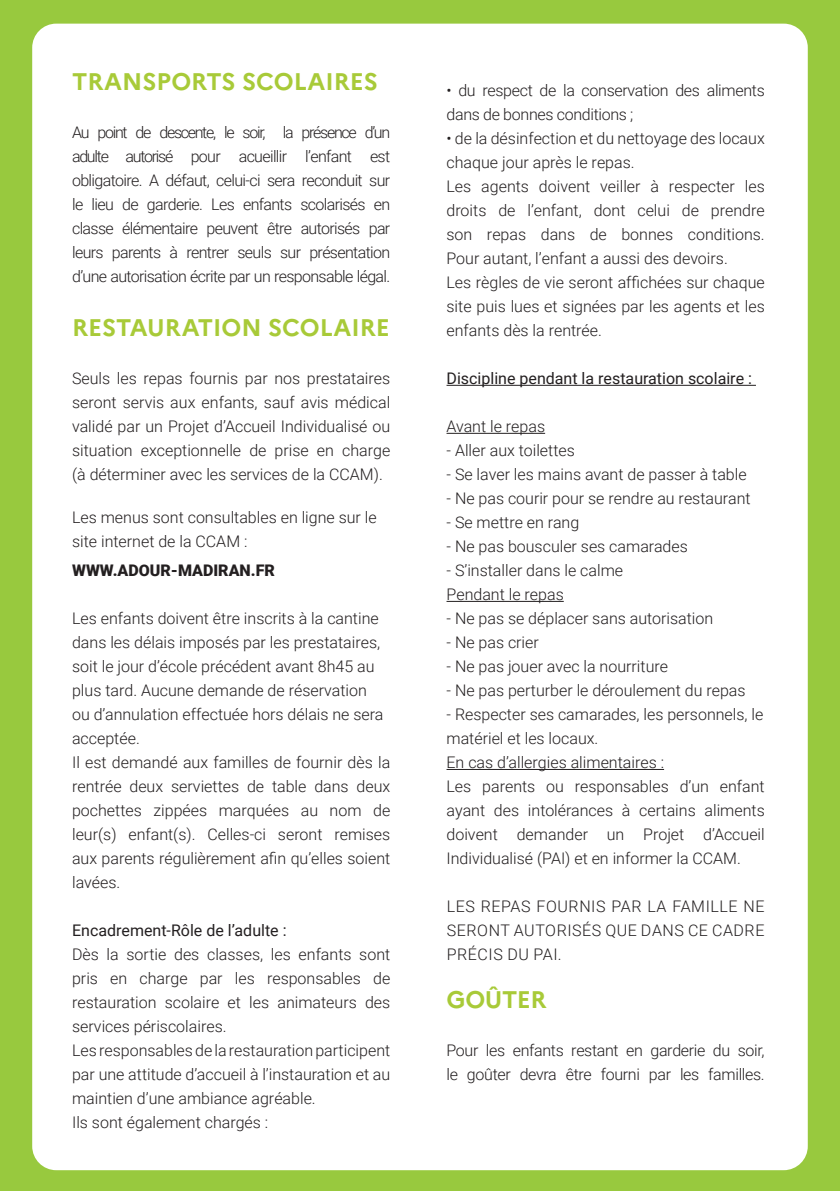
<style>
.page{position:relative;width:840px;height:1191px;background:#fff}
.page>*{position:absolute;margin:0;border:0;box-sizing:border-box;transform-origin:0 0}
.t1{font:700 24px "Marianne";color:#a8ca38}
.t2{font:300 16px/24px "Roboto";color:#231f20}
.t3{font:300 16px/24px "Roboto";letter-spacing:-.02em;color:#231f20}
.t4{font:16px "Roboto";color:#231f20}
.t5{font:900 16px "Roboto";color:#231f20}
</style>
<div class="page">
<div style="left:0;top:0;width:839px;height:1191px;background:#98c93e"></div>
<div style="left:32px;top:24px;width:775px;height:1146px;background:#fff;border-radius:24px"></div>
<hr style="left:446px;top:385px;width:309px;height:1px;background:#231f20">
<hr style="left:446px;top:433px;width:99px;height:1px;background:#231f20">
<hr style="left:446px;top:601px;width:117px;height:1px;background:#231f20">
<hr style="left:446px;top:769px;width:217px;height:1px;background:#231f20">
<h1 class="t1" style="left:72px;top:67px;width:307px">TRANSPORTS SCOLAIRES</h1>
<p class="t2" style="left:72px;top:120px;width:319px;text-align:justify">Au point de descente, le soir, la présence d’un adulte autorisé pour acueillir l’enfant est obligatoire. A défaut, celui-ci sera reconduit sur le lieu de garderie. Les enfants scolarisés en classe élémentaire peuvent être autorisés par leurs parents à rentrer seuls sur présentation d’une autorisation écrite par un responsable légal.</p>
<h1 class="t1" style="left:72px;top:313px;width:319px">RESTAURATION SCOLAIRE</h1>
<p class="t2" style="left:72px;top:366px;width:319px;text-align:justify">Seuls les repas fournis par nos prestataires seront servis aux enfants, sauf avis médical validé par un Projet d’Accueil Individualisé ou situation exceptionnelle de prise en charge (à déterminer avec les services de la CCAM).</p>
<p class="t2" style="left:72px;top:505px;width:306px;line-height:23.2px">Les menus sont consultables en ligne sur le site internet de la CCAM :</p>
<p class="t5" style="left:72px;top:559px;width:204px">WWW.ADOUR-MADIRAN.FR</p>
<p class="t2" style="left:72px;top:606px;width:319px">Les enfants doivent être inscrits à la cantine dans les délais imposés par les prestataires, soit le jour d’école précédent avant 8h45 au plus tard. Aucune demande de réservation<br>ou d’annulation effectuée hors délais ne sera acceptée.<br>Il est demandé aux familles de fournir dès la rentrée deux serviettes de table dans deux pochettes zippées marquées au nom de leur(s) enfant(s). Celles-ci seront remises aux parents régulièrement afin qu’elles soient lavées.</p>
<p class="t4" style="left:72px;top:919px;width:216px">Encadrement-Rôle de l’adulte :</p>
<p class="t2" style="left:72px;top:942px;width:319px">Dès la sortie des classes, les enfants sont pris en charge par les responsables de restauration scolaire et les animateurs des services périscolaires.<br>Les responsables de la restauration participent par une attitude d’accueil à l’instauration et au maintien d’une ambiance agréable.<br>Ils sont également chargés :</p>
<p class="t3" style="left:446px;top:78px;width:319px">• du respect de la conservation des aliments dans de bonnes conditions ;</p>
<p class="t2" style="left:446px;top:126px;width:319px">• de la désinfection et du nettoyage des locaux chaque jour après le repas.<br>Les agents doivent veiller à respecter les droits de l’enfant, dont celui de prendre son repas dans de bonnes conditions.<br>Pour autant, l’enfant a aussi des devoirs.<br>Les règles de vie seront affichées sur chaque site puis lues et signées par les agents et les enfants dès la rentrée.</p>
<p class="t4" style="left:446px;top:367px;width:307px">Discipline pendant la restauration scolaire :</p>
<p class="t2" style="left:446px;top:414px;width:100px">Avant le repas</p>
<p class="t2" style="left:446px;top:438px;width:130px">- Aller aux toilettes</p>
<p class="t2" style="left:446px;top:462px;width:301px">- Se laver les mains avant de passer à table</p>
<p class="t2" style="left:446px;top:486px;width:305px">- Ne pas courir pour se rendre au restaurant</p>
<p class="t2" style="left:446px;top:510px;width:134px">- Se mettre en rang</p>
<p class="t2" style="left:446px;top:534px;width:243px">- Ne pas bousculer ses camarades</p>
<p class="t2" style="left:446px;top:558px;width:178px">- S’installer dans le calme<br>Pendant le repas</p>
<p class="t2" style="left:446px;top:606px;width:268px">- Ne pas se déplacer sans autorisation</p>
<p class="t2" style="left:446px;top:630px;width:94px">- Ne pas crier</p>
<p class="t2" style="left:446px;top:654px;width:223px">- Ne pas jouer avec la nourriture</p>
<p class="t2" style="left:446px;top:678px;width:300px">- Ne pas perturber le déroulement du repas</p>
<p class="t2" style="left:446px;top:702px;width:319px">- Respecter ses camarades, les personnels, le matériel et les locaux.<br>En cas d’allergies alimentaires :<br>Les parents ou responsables d’un enfant ayant des intolérances à certains aliments doivent demander un Projet d’Accueil Individualisé (PAI) et en informer la CCAM.</p>
<p class="t2" style="left:446px;top:894px;width:319px;text-align:justify">LES REPAS FOURNIS PAR LA FAMILLE NE SERONT AUTORISÉS QUE DANS CE CADRE PRÉCIS DU PAI.</p>
<h1 class="t1" style="left:446px;top:985px;width:101px">GOÛTER</h1>
<p class="t3" style="left:446px;top:1038px;width:319px">Pour les enfants restant en garderie du soir, le goûter devra être fourni par les familles.</p>
</div>
